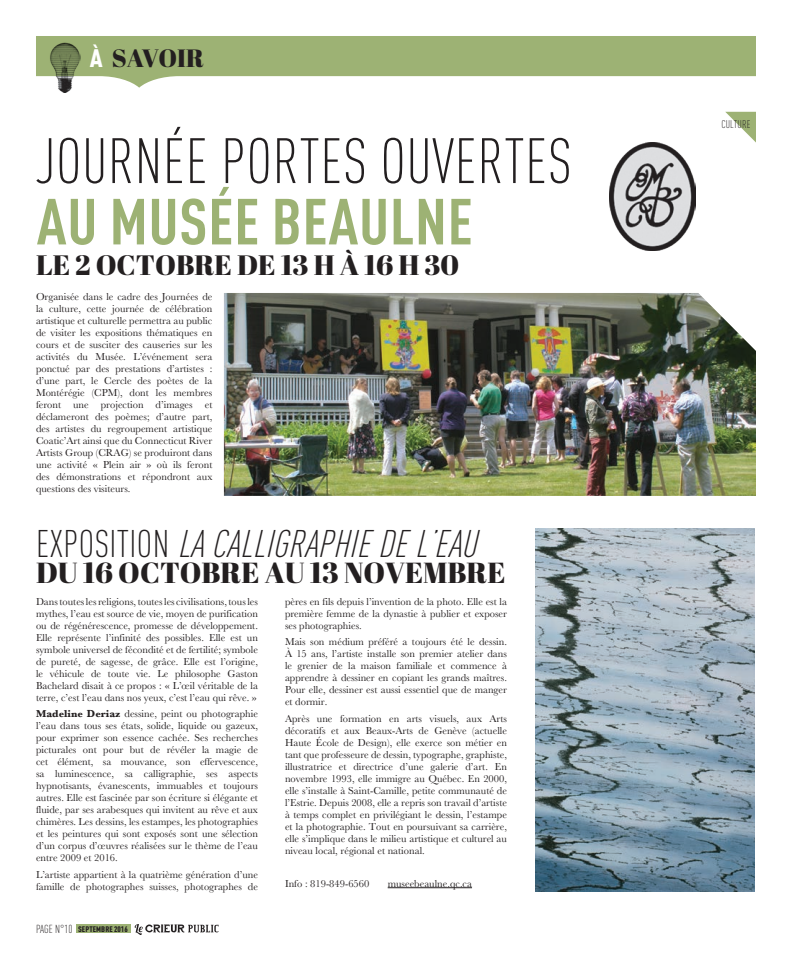
<style>
.page{position:relative;width:792px;height:972px;background:#fff}
.page>*{position:absolute;margin:0;border:0;box-sizing:border-box;transform-origin:0 0}
.t1{font:700 condensed 64px "DINOT";letter-spacing:.01em;color:#9db274}
.t2{font:300 condensed 63px "DINOT";letter-spacing:.01em;color:#231f20}
.t3{font:italic 300 condensed 38px "DINOT";color:#231f20}
.t4{font:29px "Abril Fatface";color:#231f20}
.t5{font:28px "Abril Fatface";color:#231f20}
.t6{font:25px "Abril Fatface";color:#231f20}
.t7{font:300 condensed 11.5px "DINOT";color:#231f20}
.t8{font:300 condensed 11px "DINOT";letter-spacing:.01em;color:#231f20}
.t9{font:10.5px/12px "Baskerville";color:#231f20;text-align:justify}
.t10{font:900 condensed 8px "DINOT";letter-spacing:.01em;color:#231f20}
.s1{font-family:"DINOT";font-weight:900;font-stretch:condensed;color:#fff}
.s2{font-style:normal}
.s3{font-weight:700}
.s4{font-weight:300;font-size:11.5px}
</style>
<div class="page">
<div style="left:76px;top:924px;width:54px;height:9px;background:#9db274"></div>
<svg style="left:135px;top:924px;width:84px;height:11px"></svg>
<svg style="left:36px;top:36px;width:720px;height:52px;fill:#9db274"></svg>
<img style="left:50px;top:42px;width:31px;height:50px">
<hr style="left:388px;top:887px;width:84px;height:1px;background:#231f20">
<svg style="left:725px;top:112px;width:31px;height:31px"></svg>
<img style="left:535px;top:528px;width:220px;height:364px">
<img style="left:224px;top:293px;width:532px;height:203px">
<img style="left:609px;top:143px;width:87px;height:108px">
<h3 class="t6" style="left:90px;top:41px;width:69px"><span class="s1">À</span> SAVOIR</h3>
<h2 class="t2" style="left:36px;top:125px;width:532px">JOURNÉE PORTES OUVERTES</h2>
<h1 class="t1" style="left:37px;top:183px;width:438px">AU MUSÉE BEAULNE</h1>
<h3 class="t5" style="left:36px;top:246px;width:424px">LE 2 OCTOBRE DE 13 H À 16 H 30</h3>
<p class="t9" style="left:36px;top:291px;width:178px">Organisée dans le cadre des Journées de la culture, cette journée de célébration artistique et culturelle permettra au public de visiter les expositions thématiques en cours et de susciter des causeries sur les activités du Musée. L’événement sera ponctué par des prestations d’artistes : d’une part, le Cercle des poètes de la Montérégie (CPM), dont les membres feront une projection d’images et déclameront des poèmes; d’autre part, des artistes du regroupement artistique Coatic’Art ainsi que du Connecticut River Artists Group (CRAG) se produiront dans une activité « Plein air » où ils feront des démonstrations et répondront aux questions des visiteurs.</p>
<h3 class="t3" style="left:36px;top:522px;width:452px"><span class="s2">E X P O S I T I O N</span> LACALLIGRAPHIEDEL’EAU</h3>
<h3 class="t4" style="left:36px;top:552px;width:471px">DU 16 OCTOBRE AU 13 NOVEMBRE</h3>
<p class="t9" style="left:36px;top:595px;width:224px">Dans toutes les religions, toutes les civilisations, tous les mythes, l’eau est source de vie, moyen de purification ou de régénérescence, promesse de développement.<br>Elle représente l’infinité des possibles. Elle est un symbole universel de fécondité et de fertilité; symbole de pureté, de sagesse, de grâce. Elle est l’origine, le véhicule de toute vie. Le philosophe Gaston Bachelard disait à ce propos : « L’œil véritable de la terre, c’est l’eau dans nos yeux, c’est l’eau qui rêve. »</p>
<p class="t9" style="left:36px;top:708px;width:224px"><span class="s3">Madeline Deriaz</span> dessine, peint ou photographie l’eau dans tous ses états, solide, liquide ou gazeux, pour exprimer son essence cachée. Ses recherches picturales ont pour but de révéler la magie de cet élément, sa mouvance, son effervescence, sa luminescence, sa calligraphie, ses aspects hypnotisants, évanescents, immuables et toujours autres. Elle est fascinée par son écriture si élégante et fluide, par ses arabesques qui invitent au rêve et aux chimères. Les dessins, les estampes, les photographies et les peintures qui sont exposés sont une sélection d’un corpus d’œuvres réalisées sur le thème de l’eau entre 2009 et 2016.</p>
<p class="t9" style="left:36px;top:868px;width:224px">L’artiste appartient à la quatrième génération d’une famille de photographes suisses, photographes de</p>
<p class="t7" style="left:36px;top:922px;width:5px">PAGE</p>
<p class="t10" style="left:55px;top:924px;width:74px"><span class="s4">N°10</span> SEPTEMBRE 2016</p>
<p class="t9" style="left:285px;top:595px;width:224px">pères en fils depuis l’invention de la photo. Elle est la première femme de la dynastie à publier et exposer ses photographies.</p>
<p class="t9" style="left:285px;top:636px;width:224px">Mais son médium préféré a toujours été le dessin.<br>À 15 ans, l’artiste installe son premier atelier dans le grenier de la maison familiale et commence à apprendre à dessiner en copiant les grands maîtres.<br>Pour elle, dessiner est aussi essentiel que de manger et dormir.</p>
<p class="t9" style="left:285px;top:712px;width:224px">Après une formation en arts visuels, aux Arts décoratifs et aux Beaux-Arts de Genève (actuelle Haute École de Design), elle exerce son métier en tant que professeure de dessin, typographe, graphiste, illustratrice et directrice d’une galerie d’art. En novembre 1993, elle immigre au Québec. En 2000, elle s’installe à Saint-Camille, petite communauté de l’Estrie. Depuis 2008, elle a repris son travail d’artiste à temps complet en privilégiant le dessin, l’estampe et la photographie. Tout en poursuivant sa carrière, elle s’implique dans le milieu artistique et culturel au niveau local, régional et national.</p>
<p class="t9" style="left:285px;top:877px;width:86px">Info : 819-849-6560</p>
<p class="t9" style="left:388px;top:877px;width:86px">museebeaulne.qc.ca</p>
<p class="t8" style="left:721px;top:118px;width:31px">CULTURE</p>
</div>
